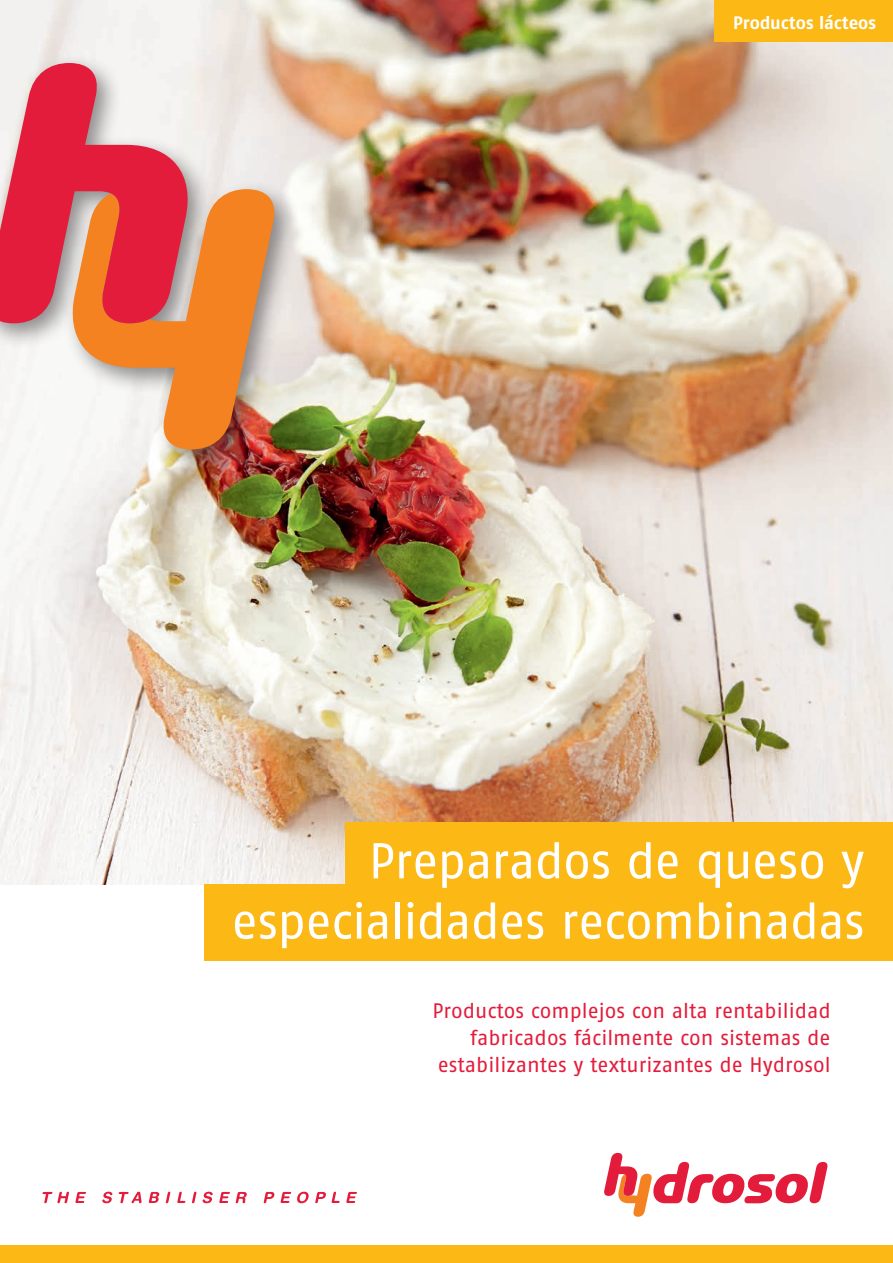
<style>
.page{position:relative;width:893px;height:1263px;background:#fff}
.page>*{position:absolute;margin:0;border:0;box-sizing:border-box;transform-origin:0 0}
.t1{font:50.25px/60.3px "Fago Pro";letter-spacing:-.025em;color:#fff;text-align:right}
.t2{font:21px/27px "Fago Pro";color:#e41c3b;text-align:right}
.t3{font:700 18px "Fago Pro";color:#fff}
</style>
<div class="page">
<div style="left:0;top:1246px;width:893px;height:17px;background:#fcb814"></div>
<img style="left:0;top:0;width:893px;height:884px">
<div style="left:205px;top:884px;width:688px;height:77px;background:#fcb814"></div>
<div style="left:345px;top:823px;width:548px;height:76px;background:#fcb814"></div>
<svg style="left:42px;top:1192px;width:27px;height:11px"></svg>
<svg style="left:75px;top:1192px;width:11px;height:11px"></svg>
<svg style="left:102px;top:1192px;width:11px;height:11px"></svg>
<svg style="left:119px;top:1192px;width:23px;height:11px"></svg>
<svg style="left:149px;top:1192px;width:11px;height:11px"></svg>
<svg style="left:166px;top:1192px;width:4px;height:11px"></svg>
<svg style="left:177px;top:1192px;width:8px;height:11px"></svg>
<svg style="left:192px;top:1192px;width:21px;height:11px"></svg>
<svg style="left:219px;top:1192px;width:11px;height:11px"></svg>
<svg style="left:236px;top:1192px;width:11px;height:11px"></svg>
<svg style="left:264px;top:1192px;width:27px;height:11px"></svg>
<svg style="left:297px;top:1192px;width:12px;height:11px"></svg>
<svg style="left:315px;top:1192px;width:25px;height:11px"></svg>
<svg style="left:346px;top:1192px;width:11px;height:11px"></svg>
<svg style="left:604px;top:1153px;width:224px;height:64px"></svg>
<div style="left:714px;top:0;width:179px;height:41px;background:#fcb814"></div>
<div style="left:0;top:53px;width:301px;height:423px;background:#231f20;opacity:.5"></div>
<svg style="left:66px;top:189px;width:212px;height:260px;fill:#f58220"></svg>
<svg style="left:0;top:63px;width:195px;height:260px;background:#e26871"></svg>
<p class="t3" style="left:733px;top:12px;width:144px">Productos lácteos</p>
<h1 class="t1" style="left:231px;top:830px;width:635px">Preparados de queso y especialidades recombinadas</h1>
<p class="t2" style="left:432px;top:997px;width:400px">Productos complejos con alta rentabilidad fabricados fácilmente con sistemas de estabilizantes y texturizantes de Hydrosol</p>
</div>
